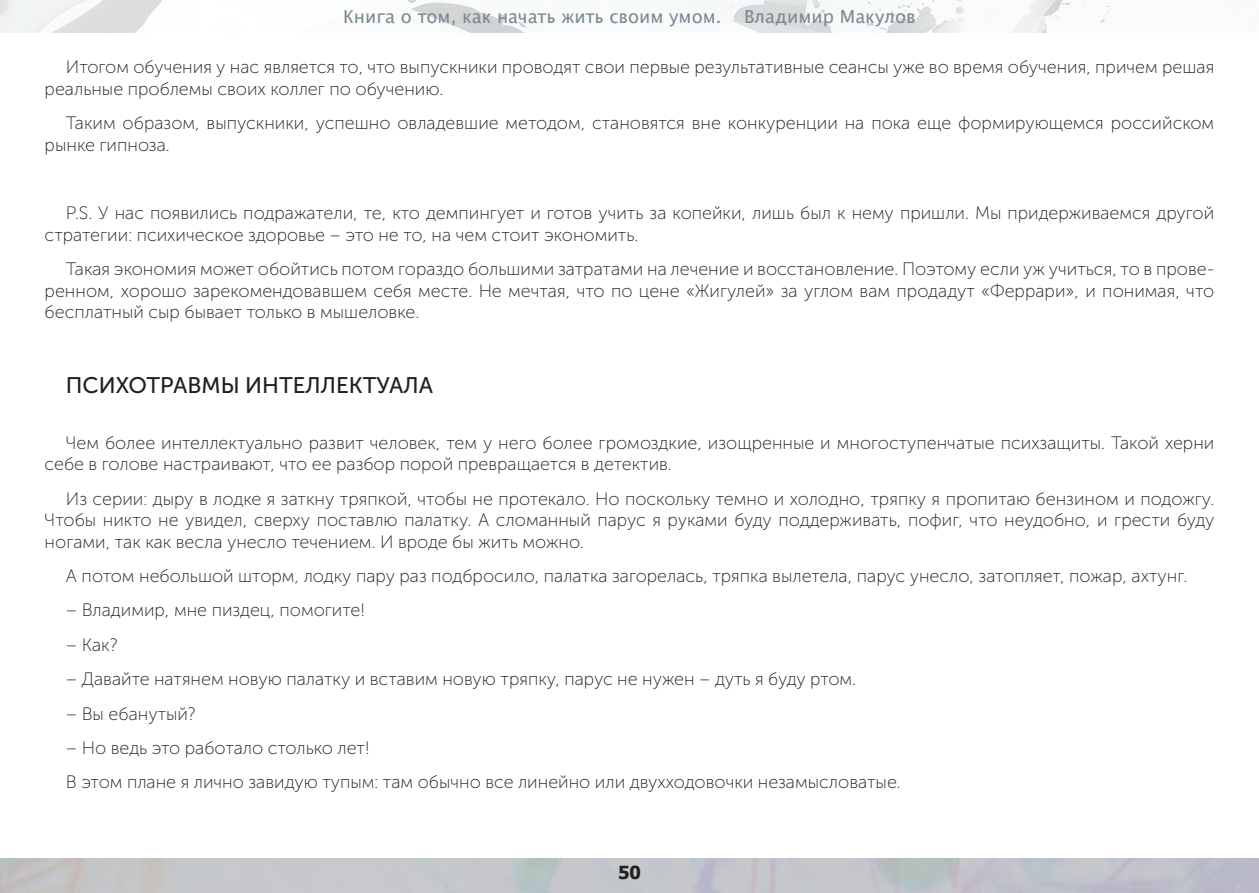
<style>
.page{position:relative;width:1259px;height:893px;background:#fff}
.page>*{position:absolute;margin:0;border:0;box-sizing:border-box;transform-origin:0 0}
.t1{font:22.5px "Museo Sans Cyrl 500";color:#231f20}
.t2{font:18px/21.6px "Museo Sans Cyrl 100";color:#231f20}
.t3{font:18px "Lucida Sans Unicode";color:#7c8991}
.t4{font:700 18px "Tahoma";color:#231f20}
</style>
<div class="page">
<img style="left:0;top:0;width:1123px;height:33px">
<p class="t3" style="left:343px;top:3px;width:380px">Книга о том, как начать жить своим умом.</p>
<p class="t3" style="left:744px;top:3px;width:173px">Владимир Макулов</p>
<p class="t2" style="left:45px;top:56px;width:1171px;text-indent:21px">Итогом обучения у нас является то, что выпускники проводят свои первые результативные сеансы уже во время обучения, причем решая реальные проблемы своих коллег по обучению.</p>
<p class="t2" style="left:45px;top:112px;width:1171px;text-indent:21px">Таким образом, выпускники, успешно овладевшие методом, становятся вне конкуренции на пока еще формирующемся российском рынке гипноза.</p>
<p class="t2" style="left:45px;top:203px;width:1171px;text-indent:21px">P.S. У нас появились подражатели, те, кто демпингует и готов учить за копейки, лишь был к нему пришли. Мы придерживаемся другой стратегии: психическое здоровье – это не то, на чем стоит экономить.</p>
<p class="t2" style="left:45px;top:259px;width:1171px;text-align:justify;text-indent:21px">Такая экономия может обойтись потом гораздо большими затратами на лечение и восстановление. Поэтому если уж учиться, то в прове&shy;ренном, хорошо зарекомендовавшем себя месте. Не мечтая, что по цене «Жигулей» за углом вам продадут «Феррари», и понимая, что бесплатный сыр бывает только в мышеловке.</p>
<p class="t1" style="left:66px;top:372px;width:369px">ПСИХОТРАВМЫ ИНТЕЛЛЕКТУАЛА</p>
<p class="t2" style="left:45px;top:432px;width:1171px;text-indent:21px">Чем более интеллектуально развит человек, тем у него более громоздкие, изощренные и многоступенчатые психзащиты. Такой херни себе в голове настраивают, что ее разбор порой превращается в детектив.</p>
<p class="t2" style="left:45px;top:488px;width:1171px;text-align:justify;text-indent:21px">Из серии: дыру в лодке я заткну тряпкой, чтобы не протекало. Но поскольку темно и холодно, тряпку я пропитаю бензином и подожгу.<br>Чтобы никто не увидел, сверху поставлю палатку. А сломанный парус я руками буду поддерживать, пофиг, что неудобно, и грести буду ногами, так как весла унесло течением. И вроде бы жить можно.</p>
<p class="t2" style="left:66px;top:565px;width:1123px">А потом небольшой шторм, лодку пару раз подбросило, палатка загорелась, тряпка вылетела, парус унесло, затопляет, пожар, ахтунг.</p>
<p class="t2" style="left:66px;top:600px;width:300px">– Владимир, мне пиздец, помогите!</p>
<p class="t2" style="left:66px;top:634px;width:53px">– Как?</p>
<p class="t2" style="left:66px;top:668px;width:792px">– Давайте натянем новую палатку и вставим новую тряпку, парус не нужен – дуть я буду ртом.</p>
<p class="t2" style="left:66px;top:703px;width:131px">– Вы ебанутый?</p>
<p class="t2" style="left:66px;top:731px;width:836px;line-height:34.3px">– Но ведь это работало столько лет!<br>В этом плане я лично завидую тупым: там обычно все линейно или двухходовочки незамысловатые.</p>
<p class="t4" style="left:618px;top:860px;width:24px">50</p>
</div>
